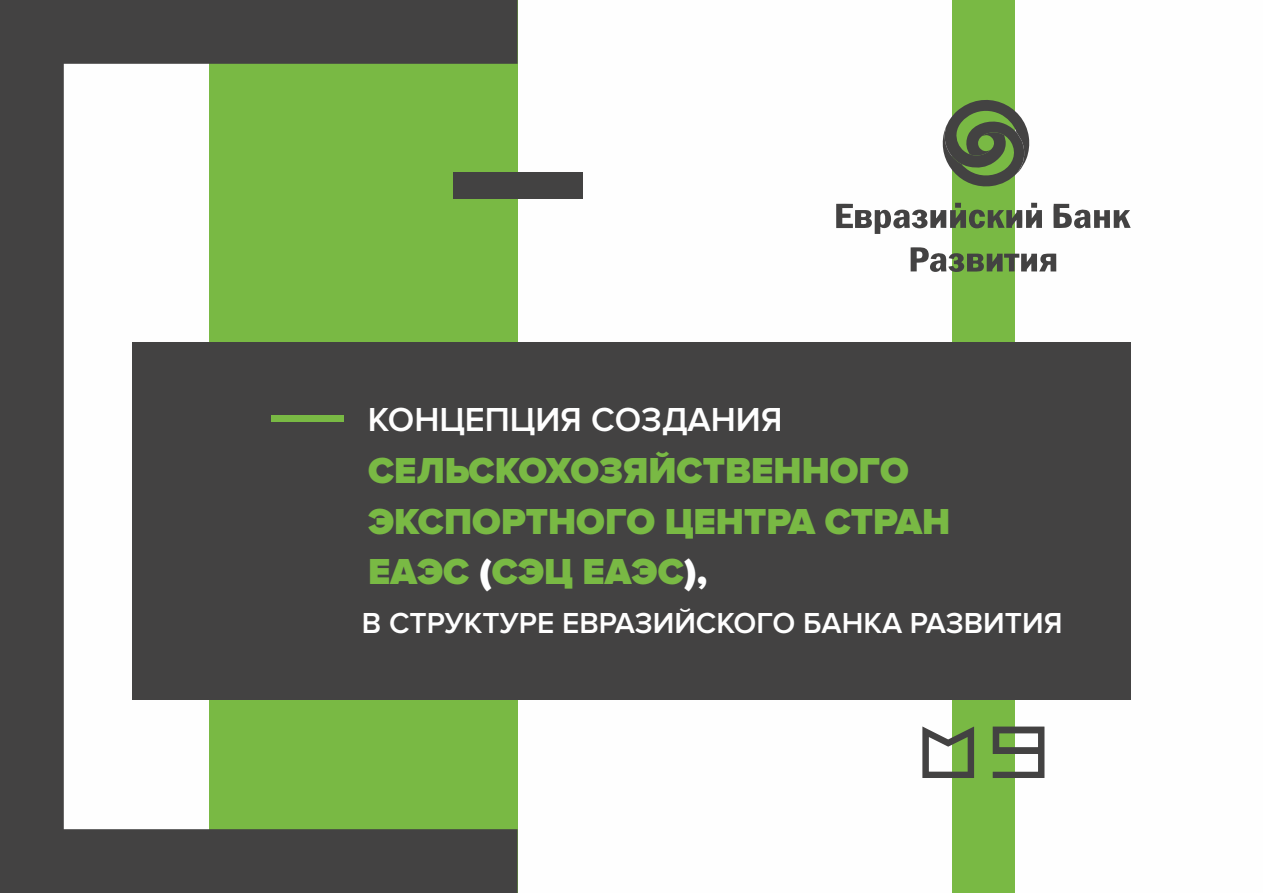
<style>
.page{position:relative;width:1263px;height:893px;background:#fff}
.page>*{position:absolute;margin:0;border:0;box-sizing:border-box;transform-origin:0 0}
.t1{font:900 37.5px/50.2px "Proxima Nova";color:#79b944}
.t2{font:600 34.5px "Proxima Nova";color:#fefefe}
.t3{font:600 30px "Proxima Nova";color:#fefefe}
.s1{color:#fefefe}
</style>
<div class="page">
<div style="left:952px;top:0;width:63px;height:893px;background:#79b944"></div>
<div style="left:132px;top:342px;width:999px;height:357px;background:#434242"></div>
<svg style="left:942px;top:100px;width:88px;height:87px"></svg>
<svg style="left:911px;top:247px;width:145px;height:25px"></svg>
<svg style="left:1053px;top:204px;width:78px;height:24px"></svg>
<svg style="left:836px;top:203px;width:206px;height:31px"></svg>
<div style="left:453px;top:172px;width:129px;height:27px;background:#434242"></div>
<svg style="left:922px;top:726px;width:52px;height:52px"></svg>
<svg style="left:993px;top:726px;width:51px;height:52px"></svg>
<svg style="left:0;top:0;width:518px;height:893px;fill:#434242"></svg>
<p class="t2" style="left:368px;top:400px;width:416px">КОНЦЕПЦИЯ СОЗДАНИЯ</p>
<p class="t1" style="left:368px;top:447px;width:584px">СЕЛЬСКОХОЗЯЙСТВЕННОГО<br>ЭКСПОРТНОГО ЦЕНТРА СТРАН<br>ЕАЭС <span class="s1">(</span>СЭЦ ЕАЭС<span class="s1">),</span></p>
<p class="t3" style="left:362px;top:606px;width:702px">В СТРУКТУРЕ ЕВРАЗИЙСКОГО БАНКА РАЗВИТИЯ</p>
</div>
